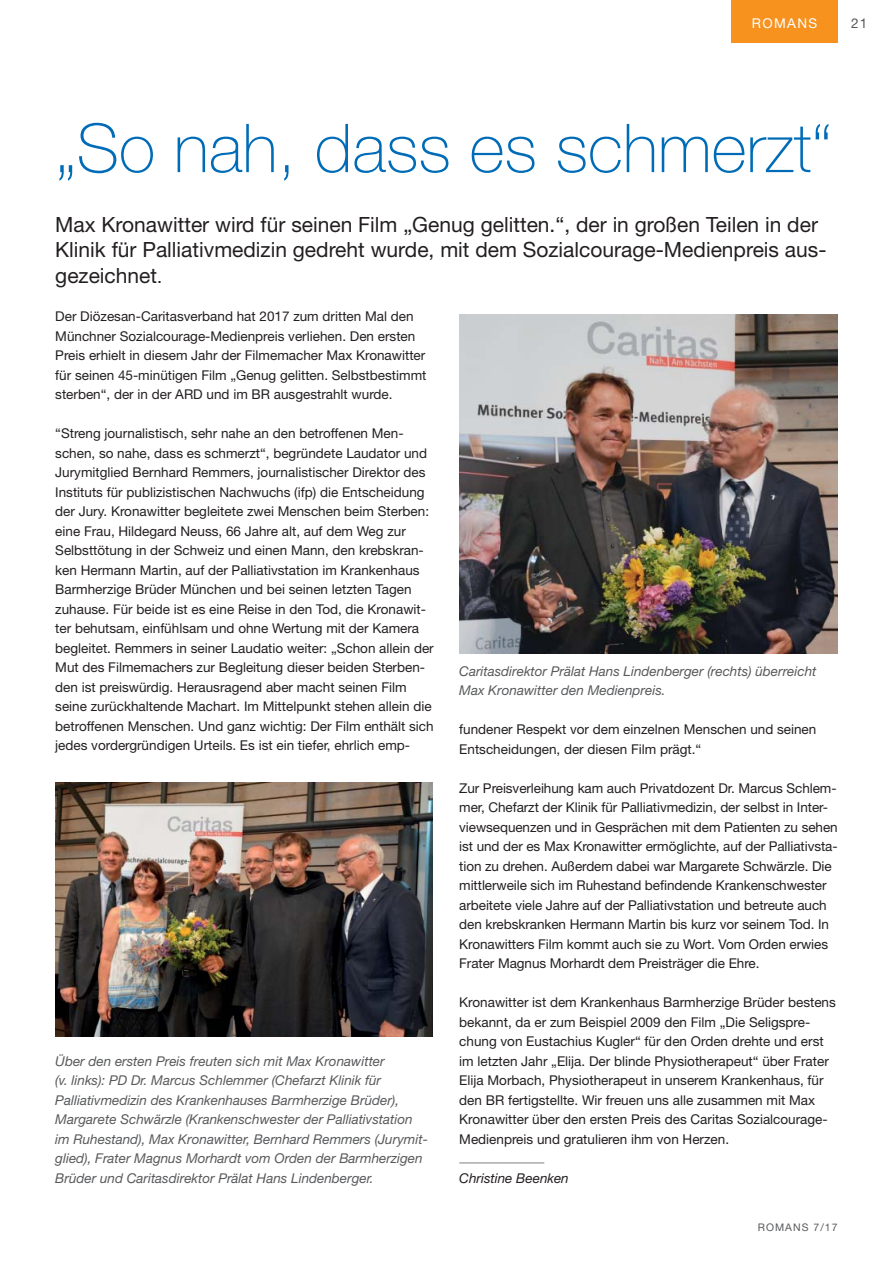
<style>
.page{position:relative;width:893px;height:1263px;background:#fff}
.page>*{position:absolute;margin:0;border:0;box-sizing:border-box;transform-origin:0 0}
.t1{font:100 67.5px "Helvetica Neue";color:#006cb7}
.t2{font:21px/25.5px "Helvetica Neue";color:#231f20}
.t3{font:13.5px/19.5px "Helvetica Neue";color:#231f20}
.t4{font:italic 13.5px/19.5px "Helvetica Neue";color:#58595b}
.t5{font:italic 13.5px "Helvetica Neue";color:#231f20}
.t6{font:13.5px "Helvetica Neue";letter-spacing:.1em;color:#fff}
.t7{font:13.5px "Helvetica Neue";color:#58595b}
.t8{font:10.5px "Helvetica Neue";letter-spacing:.1em;color:#58595b}
.s1{font-size:18px}
</style>
<div class="page">
<img style="left:55px;top:782px;width:377px;height:255px">
<img style="left:459px;top:314px;width:379px;height:339px">
<hr style="left:459px;top:1162px;width:85px;height:1px;background:#808285">
<div style="left:731px;top:0;width:107px;height:43px;background:#f7921e"></div>
<p class="t6" style="left:752px;top:18px;width:67px">ROMANS</p>
<p class="t7" style="left:851px;top:18px;width:18px">21</p>
<h1 class="t1" style="left:55px;top:124px;width:779px">„So nah, dass es schmerzt“</h1>
<h2 class="t2" style="left:55px;top:213px;width:773px">Max Kronawitter wird für seinen Film „Genug gelitten.“, der in großen Teilen in der<br>Klinik für Palliativmedizin gedreht wurde, mit dem Sozialcourage-Medienpreis aus&shy;gezeichnet<span class="s1">.</span></h2>
<p class="t3" style="left:55px;top:308px;width:373px">Der Diözesan-Caritasverband hat 2017 zum dritten Mal den Münchner Sozialcourage-Medienpreis verliehen. Den ersten Preis erhielt in diesem Jahr der Filmemacher Max Kronawitter für seinen 45-minütigen Film „Genug gelitten. Selbstbestimmt sterben“, der in der ARD und im BR ausgestrahlt wurde.</p>
<p class="t3" style="left:55px;top:425px;width:380px">“Streng journalistisch, sehr nahe an den betroffenen Men&shy;schen, so nahe, dass es schmerzt“, begründete Laudator und Jurymitglied Bernhard Remmers, journalistischer Direktor des Instituts für publizistischen Nachwuchs (ifp) die Entscheidung der Jury. Kronawitter begleitete zwei Menschen beim Sterben: eine Frau, Hildegard Neuss, 66 Jahre alt, auf dem Weg zur Selbsttötung in der Schweiz und einen Mann, den krebskran&shy;ken Hermann Martin, auf der Palliativstation im Krankenhaus Barmherzige Brüder München und bei seinen letzten Tagen zuhause. Für beide ist es eine Reise in den Tod, die Kronawit&shy;ter behutsam, einfühlsam und ohne Wertung mit der Kamera begleitet. Remmers in seiner Laudatio weiter: „Schon allein der Mut des Filmemachers zur Begleitung dieser beiden Sterben&shy;den ist preiswürdig. Herausragend aber macht seinen Film seine zurückhaltende Machart. Im Mittelpunkt stehen allein die betroffenen Menschen. Und ganz wichtig: Der Film enthält sich jedes vordergründigen Urteils. Es ist ein tiefer, ehrlich emp-</p>
<p class="t4" style="left:55px;top:1052px;width:374px">Über den ersten Preis freuten sich mit Max Kronawitter<br>(v. links): PD Dr. Marcus Schlemmer (Chefarzt Klinik für Palliativmedizin des Krankenhauses Barmherzige Brüder), Margarete Schwärzle (Krankenschwester der Palliativstation im Ruhestand), Max Kronawitter, Bernhard Remmers (Jurymit&shy;glied), Frater Magnus Morhardt vom Orden der Barmherzigen Brüder und Caritasdirektor Prälat Hans Lindenberger.</p>
<p class="t4" style="left:459px;top:662px;width:359px">Caritasdirektor Prälat Hans Lindenberger (rechts) überreicht<br>Max Kronawitter den Medienpreis.</p>
<p class="t3" style="left:459px;top:721px;width:359px">fundener Respekt vor dem einzelnen Menschen und seinen<br>Entscheidungen, der diesen Film prägt.“</p>
<p class="t3" style="left:459px;top:779px;width:380px">Zur Preisverleihung kam auch Privatdozent Dr. Marcus Schlem&shy;mer, Chefarzt der Klinik für Palliativmedizin, der selbst in Inter&shy;viewsequenzen und in Gesprächen mit dem Patienten zu sehen ist und der es Max Kronawitter ermöglichte, auf der Palliativsta&shy;tion zu drehen. Außerdem dabei war Margarete Schwärzle. Die mittlerweile sich im Ruhestand befindende Krankenschwester arbeitete viele Jahre auf der Palliativstation und betreute auch den krebskranken Hermann Martin bis kurz vor seinem Tod. In Kronawitters Film kommt auch sie zu Wort. Vom Orden erwies Frater Magnus Morhardt dem Preisträger die Ehre.</p>
<p class="t3" style="left:459px;top:994px;width:378px">Kronawitter ist dem Krankenhaus Barmherzige Brüder bestens bekannt, da er zum Beispiel 2009 den Film „Die Seligspre&shy;chung von Eustachius Kugler“ für den Orden drehte und erst im letzten Jahr „Elija. Der blinde Physiotherapeut“ über Frater Elija Morbach, Physiotherapeut in unserem Krankenhaus, für den BR fertigstellte. Wir freuen uns alle zusammen mit Max Kronawitter über den ersten Preis des Caritas Sozialcourage-Medienpreis und gratulieren ihm von Herzen.</p>
<p class="t5" style="left:459px;top:1173px;width:111px">Christine Beenken</p>
<p class="t8" style="left:758px;top:1223px;width:81px">ROMANS 7/17</p>
</div>
